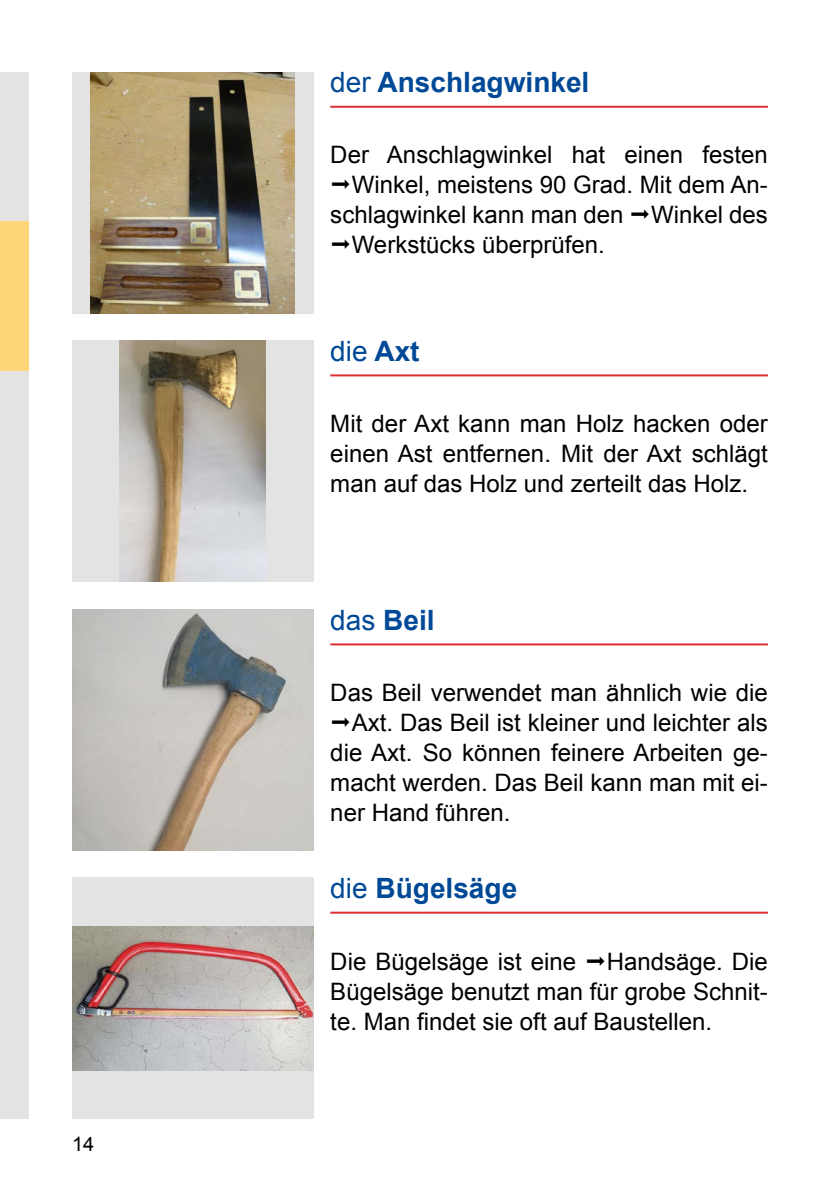
<style>
.page{position:relative;width:840px;height:1191px;background:#fff}
.page>*{position:absolute;margin:0;border:0;box-sizing:border-box;transform-origin:0 0}
.t1{font:700 28px "Arial";color:#004996}
.t2{font:28px "Arial";color:#004996}
.t3{font:24px/30px "Arial";color:#000;text-align:justify}
.t4{font:20px "Arial";color:#000}
.s1{font-weight:400}
.s2{font-weight:700}
</style>
<div class="page">
<div style="left:0;top:72px;width:28px;height:150px;background:#e3e3e3"></div>
<div style="left:0;top:371px;width:28px;height:149px;background:#e3e3e3"></div>
<div style="left:0;top:521px;width:28px;height:149px;background:#e3e3e3"></div>
<div style="left:0;top:670px;width:28px;height:150px;background:#e3e3e3"></div>
<div style="left:0;top:820px;width:28px;height:149px;background:#e3e3e3"></div>
<div style="left:0;top:969px;width:28px;height:150px;background:#e3e3e3"></div>
<div style="left:0;top:222px;width:28px;height:149px;background:#ffd77b"></div>
<div style="left:72px;top:72px;width:241px;height:241px;background:#e3e3e3"></div>
<img style="left:90px;top:72px;width:205px;height:241px">
<div style="left:72px;top:341px;width:241px;height:240px;background:#e3e3e3"></div>
<img style="left:120px;top:341px;width:145px;height:240px">
<img style="left:72px;top:609px;width:241px;height:241px">
<div style="left:72px;top:878px;width:241px;height:241px;background:#e3e3e3"></div>
<img style="left:72px;top:926px;width:241px;height:144px">
<hr style="left:330px;top:106px;width:437px;height:2px;background:#dc2f34">
<hr style="left:330px;top:374px;width:437px;height:2px;background:#dc2f34">
<hr style="left:330px;top:643px;width:437px;height:2px;background:#dc2f34">
<hr style="left:330px;top:911px;width:437px;height:2px;background:#dc2f34">
<p class="t4" style="left:72px;top:1130px;width:24px">14</p>
<p class="t1" style="left:330px;top:64px;width:260px"><span class="s1">der</span> Anschlagwinkel</p>
<p class="t3" style="left:330px;top:140px;width:439px">Der Anschlagwinkel hat einen festen</p>
<p class="t3" style="left:351px;top:170px;width:417px">Winkel, meistens 90 Grad. Mit dem An-</p>
<p class="t3" style="left:330px;top:200px;width:439px">schlagwinkel kann man den Winkel des</p>
<p class="t3" style="left:351px;top:230px;width:254px">Werkstücks überprüfen.</p>
<p class="t2" style="left:330px;top:333px;width:91px">die <span class="s2">Axt</span></p>
<p class="t3" style="left:330px;top:408px;width:439px">Mit der Axt kann man Holz hacken oder einen Ast entfernen. Mit der Axt schlägt man auf das Holz und zerteilt das Holz.</p>
<p class="t1" style="left:330px;top:601px;width:106px"><span class="s1">das</span> Beil</p>
<p class="t3" style="left:330px;top:677px;width:439px">Das Beil verwendet man ähnlich wie die</p>
<p class="t3" style="left:351px;top:707px;width:417px">Axt. Das Beil ist kleiner und leichter als</p>
<p class="t3" style="left:330px;top:737px;width:439px">die Axt. So können feinere Arbeiten ge-</p>
<p class="t3" style="left:330px;top:767px;width:439px">macht werden. Das Beil kann man mit ei-</p>
<p class="t3" style="left:330px;top:797px;width:182px">ner Hand führen.</p>
<p class="t1" style="left:330px;top:869px;width:188px"><span class="s1">die</span> Bügelsäge</p>
<p class="t3" style="left:330px;top:946px;width:439px;text-indent:276px">Handsäge. Die Bügelsäge benutzt man für grobe Schnit&shy;te. Man findet sie oft auf Baustellen.</p>
<p class="t3" style="left:330px;top:946px;width:247px">Die Bügelsäge ist eine</p>
</div>
